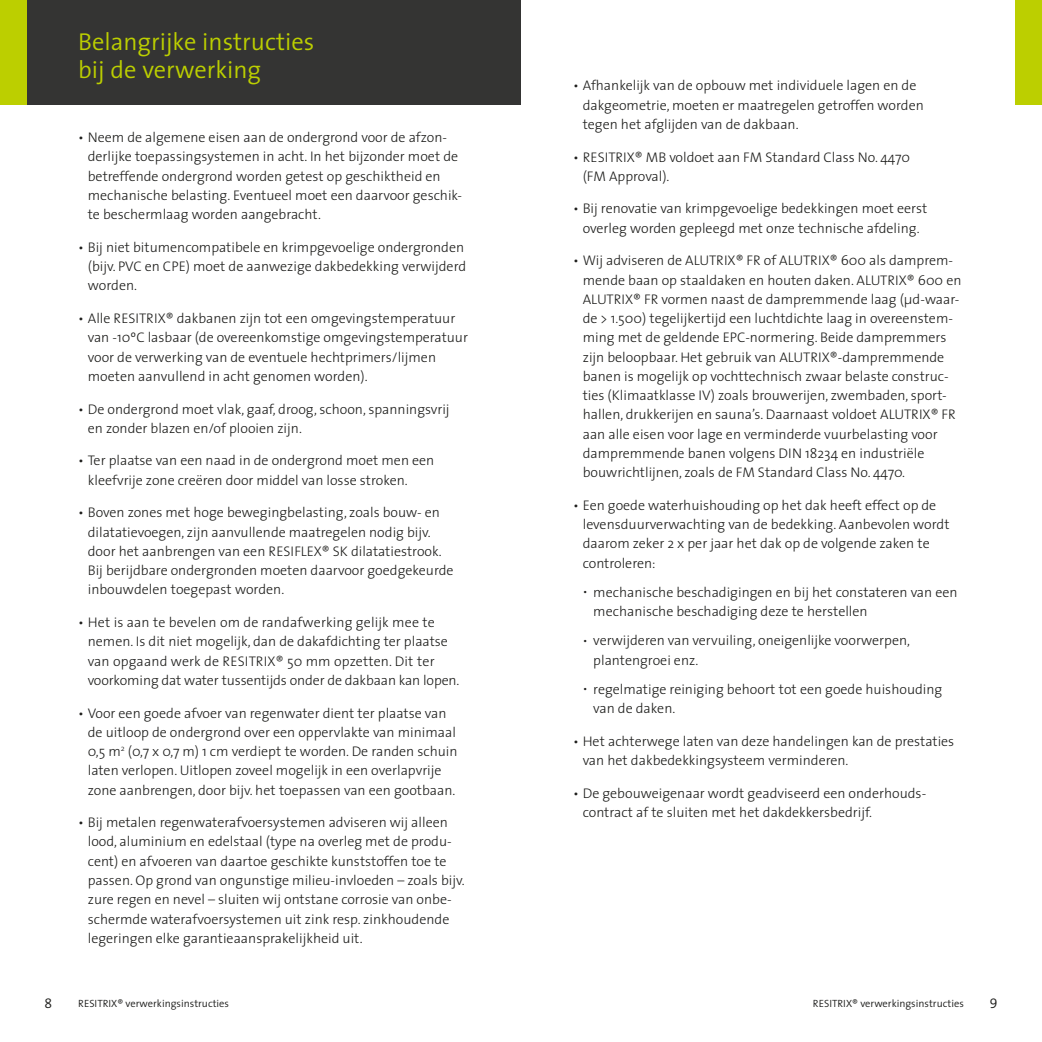
<style>
.page{position:relative;width:1042px;height:1042px;background:#fff}
.page>*{position:absolute;margin:0;border:0;box-sizing:border-box;transform-origin:0 0}
.t1{font:300 24.5px/28px "The Sans";color:#bccf00}
.t2{font:300 14px/19.2px "The Sans";color:#1d1d1b}
.t3{font:14px "The Sans Semi Light Expert";color:#1d1d1b}
.t4{font:300 10.5px "The Sans";color:#1d1d1b}
</style>
<div class="page">
<div style="left:0;top:0;width:521px;height:104px;background:#343433"></div>
<div style="left:1016px;top:0;width:26px;height:104px;background:#bccf00"></div>
<div style="left:0;top:0;width:26px;height:104px;background:#bccf00"></div>
<h1 class="t1" style="left:78px;top:27px;width:238px">Belangrijke instructies bij de verwerking</h1>
<p class="t2" style="left:88px;top:127px;width:376px;text-indent:-10px">• Neem de algemene eisen aan de ondergrond voor de afzon&shy;derlijke toepassingsystemen in acht. In het bijzonder moet de betreffende ondergrond worden getest op geschiktheid en mechanische belasting. Eventueel moet een daarvoor geschik&shy;te beschermlaag worden aangebracht.</p>
<p class="t2" style="left:88px;top:237px;width:380px;text-indent:-10px">• Bij niet bitumencompatibele en krimpgevoelige ondergronden (bijv. PVC en CPE) moet de aanwezige dakbedekking verwijderd worden.</p>
<p class="t2" style="left:88px;top:308px;width:382px;text-indent:-10px">• Alle RESITRIX® dakbanen zijn tot een omgevingstemperatuur van -10ºC lasbaar (de overeenkomstige omgevingstemperatuur voor de verwerking van de eventuele hechtprimers/lijmen moeten aanvullend in acht genomen worden).</p>
<p class="t2" style="left:88px;top:399px;width:363px;text-indent:-10px">• De ondergrond moet vlak, gaaf, droog, schoon, spanningsvrij en zonder blazen en/of plooien zijn.</p>
<p class="t2" style="left:88px;top:451px;width:348px;text-indent:-10px">• Ter plaatse van een naad in de ondergrond moet men een kleefvrije zone creëren door middel van losse stroken.</p>
<p class="t2" style="left:88px;top:502px;width:367px;text-indent:-10px">• Boven zones met hoge bewegingbelasting, zoals bouw- en dilatatievoegen, zijn aanvullende maatregelen nodig bijv. door het aanbrengen van een RESIFLEX® SK dilatatiestrook.<br>Bij berijdbare ondergronden moeten daarvoor goedgekeurde inbouwdelen toegepast worden.</p>
<p class="t2" style="left:88px;top:612px;width:373px;text-indent:-10px">• Het is aan te bevelen om de randafwerking gelijk mee te nemen. Is dit niet mogelijk, dan de dakafdichting ter plaatse van opgaand werk de RESITRIX® 50 mm opzetten. Dit ter voorkoming dat water tussentijds onder de dakbaan kan lopen.</p>
<p class="t2" style="left:88px;top:703px;width:371px;text-indent:-10px">• Voor een goede afvoer van regenwater dient ter plaatse van de uitloop de ondergrond over een oppervlakte van minimaal 0,5 m<sup>2</sup> (0,7 x 0,7 m) 1 cm verdiept te worden. De randen schuin laten verlopen. Uitlopen zoveel mogelijk in een overlapvrije zone aanbrengen, door bijv. het toepassen van een gootbaan.</p>
<p class="t2" style="left:88px;top:812px;width:378px;text-indent:-10px">• Bij metalen regenwaterafvoersystemen adviseren wij alleen lood, aluminium en edelstaal (type na overleg met de produ&shy;cent) en afvoeren van daartoe geschikte kunststoffen toe te passen. Op grond van ongunstige milieu-invloeden – zoals bijv. zure regen en nevel – sluiten wij ontstane corrosie van onbe&shy;schermde waterafvoersystemen uit zink resp. zinkhoudende legeringen elke garantieaansprakelijkheid uit.</p>
<p class="t2" style="left:583px;top:76px;width:343px;text-indent:-10px">• Afhankelijk van de opbouw met individuele lagen en de dakgeometrie, moeten er maatregelen getroffen worden tegen het afglijden van de dakbaan.</p>
<p class="t2" style="left:583px;top:147px;width:329px;text-indent:-10px">• RESITRIX® MB voldoet aan FM Standard Class No. 4470 (FM Approval).</p>
<p class="t2" style="left:573px;top:199px;width:356px;text-align:center">• Bij renovatie van krimpgevoelige bedekkingen moet eerst overleg worden gepleegd met onze technische afdeling.</p>
<p class="t2" style="left:583px;top:251px;width:380px;text-indent:-10px">• Wij adviseren de ALUTRIX® FR of ALUTRIX® 600 als damprem&shy;mende baan op staaldaken en houten daken. ALUTRIX® 600 en ALUTRIX® FR vormen naast de dampremmende laag (µd-waar&shy;de &gt; 1.500) tegelijkertijd een luchtdichte laag in overeenstem&shy;ming met de geldende EPC-normering. Beide dampremmers zijn beloopbaar. Het gebruik van ALUTRIX®-dampremmende banen is mogelijk op vochttechnisch zwaar belaste construc&shy;ties (Klimaatklasse IV) zoals brouwerijen, zwembaden, sport&shy;hallen, drukkerijen en sauna’s. Daarnaast voldoet ALUTRIX® FR aan alle eisen voor lage en verminderde vuurbelasting voor dampremmende banen volgens DIN 18234 en industriële bouwrichtlijnen, zoals de FM Standard Class No. 4470.</p>
<p class="t2" style="left:583px;top:495px;width:368px;text-indent:-10px">• Een goede waterhuishouding op het dak heeft effect op de levensduurverwachting van de bedekking. Aanbevolen wordt daarom zeker 2 x per jaar het dak op de volgende zaken te controleren:</p>
<p class="t2" style="left:593px;top:582px;width:366px;text-indent:-10px"><sup>.</sup> mechanische beschadigingen en bij het constateren van een mechanische beschadiging deze te herstellen</p>
<p class="t2" style="left:593px;top:630px;width:318px;text-indent:-10px"><sup>.</sup> verwijderen van vervuiling, oneigenlijke voorwerpen, plantengroei enz.</p>
<p class="t2" style="left:593px;top:679px;width:350px;text-indent:-10px"><sup>.</sup> regelmatige reiniging behoort tot een goede huishouding van de daken.</p>
<p class="t2" style="left:583px;top:731px;width:373px;text-indent:-10px">• Het achterwege laten van deze handelingen kan de prestaties van het dakbedekkingsysteem verminderen.</p>
<p class="t2" style="left:583px;top:783px;width:345px;text-indent:-10px">• De gebouweigenaar wordt geadviseerd een onderhouds&shy;contract af te sluiten met het dakdekkersbedrijf.</p>
<p class="t3" style="left:44px;top:991px;width:9px">8</p>
<p class="t4" style="left:78px;top:994px;width:152px">RESITRIX® verwerkingsinstructies</p>
<p class="t4" style="left:813px;top:994px;width:152px">RESITRIX® verwerkingsinstructies</p>
<p class="t3" style="left:990px;top:991px;width:9px">9</p>
</div>
